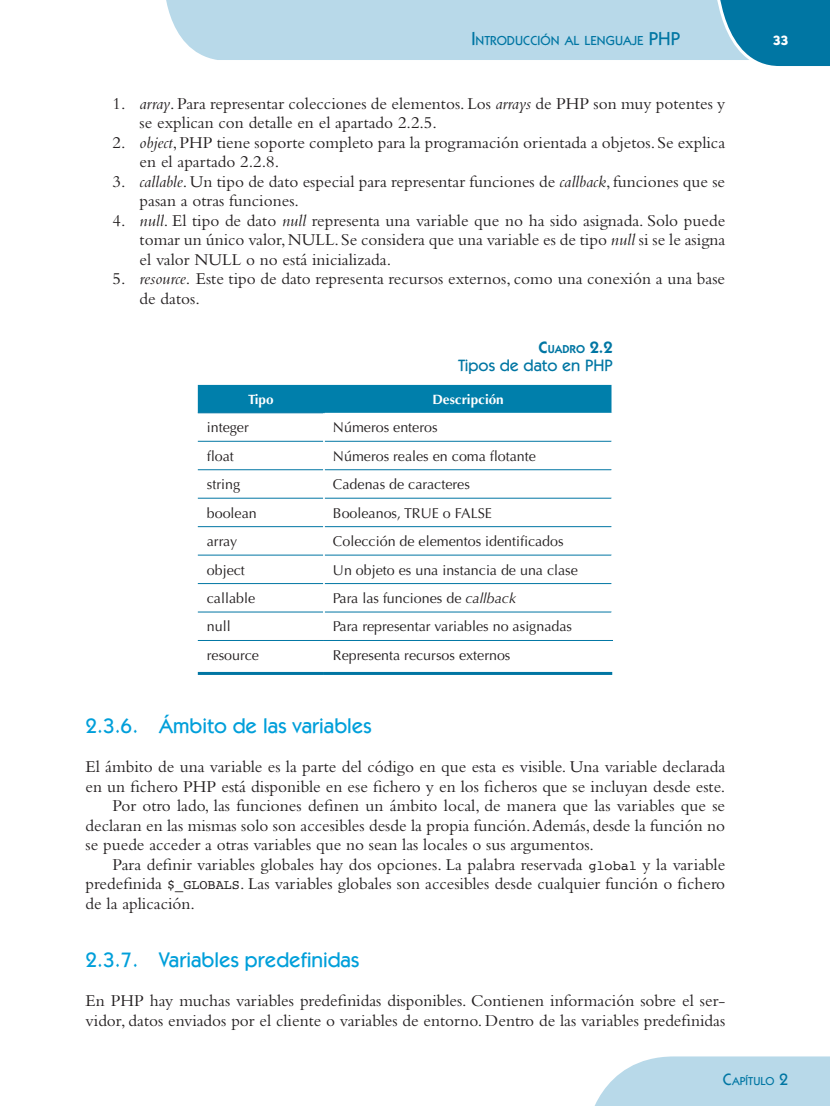
<style>
.page{position:relative;width:830px;height:1106px;background:#fff}
.page>*{position:absolute;margin:0;border:0;box-sizing:border-box;transform-origin:0 0}
.t1{font:500 21px "ITC Kabel Std";color:#009fda}
.t2{font:17.25px/19.5px "Bembo Std";color:#231f20}
.t3{font:500 16.5px "ITC Kabel Std";color:#0076a3}
.t4{font:14.25px "Optima LT Std";color:#231f20}
.t5{font:700 13.5px "Optima LT Std";color:#fff}
.t6{font:700 13.5px "ITC Kabel Std";color:#fff}
.t7{font:500 13.2px "ITC Kabel Std";color:#0076a3}
.t8{font:500 11.55px "ITC Kabel Std";color:#0076a3}
.t9{font:600 11.55px "ITC Kabel Std";color:#0076a3}
.s1{font-size:18.75px}
.s2{font-style:italic}
.s3{font-size:16.5px}
.s4{font-family:"Courier";font-size:13.5px}
</style>
<div class="page">
<div style="left:166px;top:0;width:547px;height:60px;background:#b8d9e9"></div>
<svg style="left:713px;top:0;width:116px;height:66px;background:#278bb1"></svg>
<svg style="left:594px;top:1056px;width:235px;height:50px;background:#bfdceb"></svg>
<svg style="left:198px;top:385px;width:414px;height:228px"></svg>
<hr style="left:198px;top:640px;width:126px;height:1px;background:#0076a3">
<hr style="left:324px;top:640px;width:288px;height:1px;background:#0076a3">
<hr style="left:198px;top:672px;width:126px;height:3px;background:#0076a3">
<hr style="left:324px;top:672px;width:288px;height:3px;background:#0076a3">
<p class="t7" style="left:471px;top:33px;width:210px"><span class="s1">I</span>NTRODUCCIÓN AL LENGUAJE <span class="s1">PHP</span></p>
<p class="t6" style="left:772px;top:32px;width:17px">33</p>
<p class="t2" style="left:139px;top:93px;width:587px;text-indent:-27px">1. <span class="s2">array</span>. Para representar colecciones de elementos. Los <span class="s2">arrays</span> de PHP son muy potentes y se explican con detalle en el apartado 2.2.5.</p>
<p class="t2" style="left:139px;top:132px;width:586px;text-indent:-27px">2. <span class="s2">object</span>, PHP tiene soporte completo para la programación orientada a objetos. Se explica en el apartado 2.2.8.</p>
<p class="t2" style="left:139px;top:171px;width:586px;text-indent:-27px">3. <span class="s2">callable</span>. Un tipo de dato especial para representar funciones de <span class="s2">callback</span>, funciones que se pasan a otras funciones.</p>
<p class="t2" style="left:139px;top:210px;width:587px;text-align:justify;text-indent:-27px">4. <span class="s2">null</span>. El tipo de dato <span class="s2">null</span> representa una variable que no ha sido asignada. Solo puede tomar un único valor, NULL. Se considera que una variable es de tipo <span class="s2">null</span> si se le asigna el valor NULL o no está inicializada.</p>
<p class="t2" style="left:139px;top:269px;width:586px;text-indent:-27px">5. <span class="s2">resource</span>. Este tipo de dato representa recursos externos, como una conexión a una base de datos.</p>
<p class="t9" style="left:538px;top:342px;width:75px"><span class="s3">C</span>UADRO <span class="s3">2.2</span></p>
<p class="t3" style="left:458px;top:356px;width:156px">Tipos de dato en PHP</p>
<p class="t5" style="left:248px;top:391px;width:27px">Tipo</p>
<p class="t5" style="left:432px;top:391px;width:73px">Descripción</p>
<p class="t4" style="left:207px;top:419px;width:43px">integer</p>
<p class="t4" style="left:333px;top:419px;width:106px">Números enteros</p>
<p class="t4" style="left:207px;top:447px;width:28px">float</p>
<p class="t4" style="left:333px;top:447px;width:204px">Números reales en coma flotante</p>
<p class="t4" style="left:207px;top:476px;width:35px">string</p>
<p class="t4" style="left:333px;top:476px;width:138px">Cadenas de caracteres</p>
<p class="t4" style="left:207px;top:504px;width:51px">boolean</p>
<p class="t4" style="left:333px;top:504px;width:160px">Booleanos, TRUE o FALSE</p>
<p class="t4" style="left:207px;top:533px;width:32px">array</p>
<p class="t4" style="left:333px;top:533px;width:232px">Colección de elementos identificados</p>
<p class="t4" style="left:207px;top:561px;width:40px">object</p>
<p class="t4" style="left:333px;top:561px;width:246px">Un objeto es una instancia de una clase</p>
<p class="t4" style="left:207px;top:590px;width:50px">callable</p>
<p class="t4" style="left:333px;top:590px;width:185px">Para las funciones de <span class="s2">callback</span></p>
<p class="t4" style="left:207px;top:618px;width:25px">null</p>
<p class="t4" style="left:333px;top:618px;width:240px">Para representar variables no asignadas</p>
<p class="t4" style="left:207px;top:647px;width:54px">resource</p>
<p class="t4" style="left:333px;top:647px;width:179px">Representa recursos externos</p>
<p class="t1" style="left:86px;top:714px;width:287px">2.3.6. Ámbito de las variables</p>
<p class="t2" style="left:86px;top:756px;width:640px">El ámbito de una variable es la parte del código en que esta es visible. Una variable declarada</p>
<p class="t2" style="left:86px;top:776px;width:640px">en un fichero PHP está disponible en ese fichero y en los ficheros que se incluyan desde este.</p>
<p class="t2" style="left:112px;top:795px;width:613px">Por otro lado, las funciones definen un ámbito local, de manera que las variables que se</p>
<p class="t2" style="left:86px;top:815px;width:640px">declaran en las mismas solo son accesibles desde la propia función. Además, desde la función no</p>
<p class="t2" style="left:86px;top:834px;width:509px">se puede acceder a otras variables que no sean las locales o sus argumentos.</p>
<p class="t2" style="left:112px;top:854px;width:614px">Para definir variables globales hay dos opciones. La palabra reservada <span class="s4">global</span> y la variable</p>
<p class="t2" style="left:86px;top:873px;width:641px">predefinida <span class="s4">$_GLOBALS</span>. Las variables globales son accesibles desde cualquier función o fichero</p>
<p class="t2" style="left:86px;top:893px;width:111px">de la aplicación.</p>
<p class="t1" style="left:86px;top:947px;width:275px">2.3.7. Variables predefinidas</p>
<p class="t2" style="left:86px;top:990px;width:641px">En PHP hay muchas variables predefinidas disponibles. Contienen información sobre el ser&shy;vidor, datos enviados por el cliente o variables de entorno. Dentro de las variables predefinidas</p>
<p class="t8" style="left:722px;top:1074px;width:67px"><span class="s3">C</span>APÍTULO <span class="s3">2</span></p>
</div>
